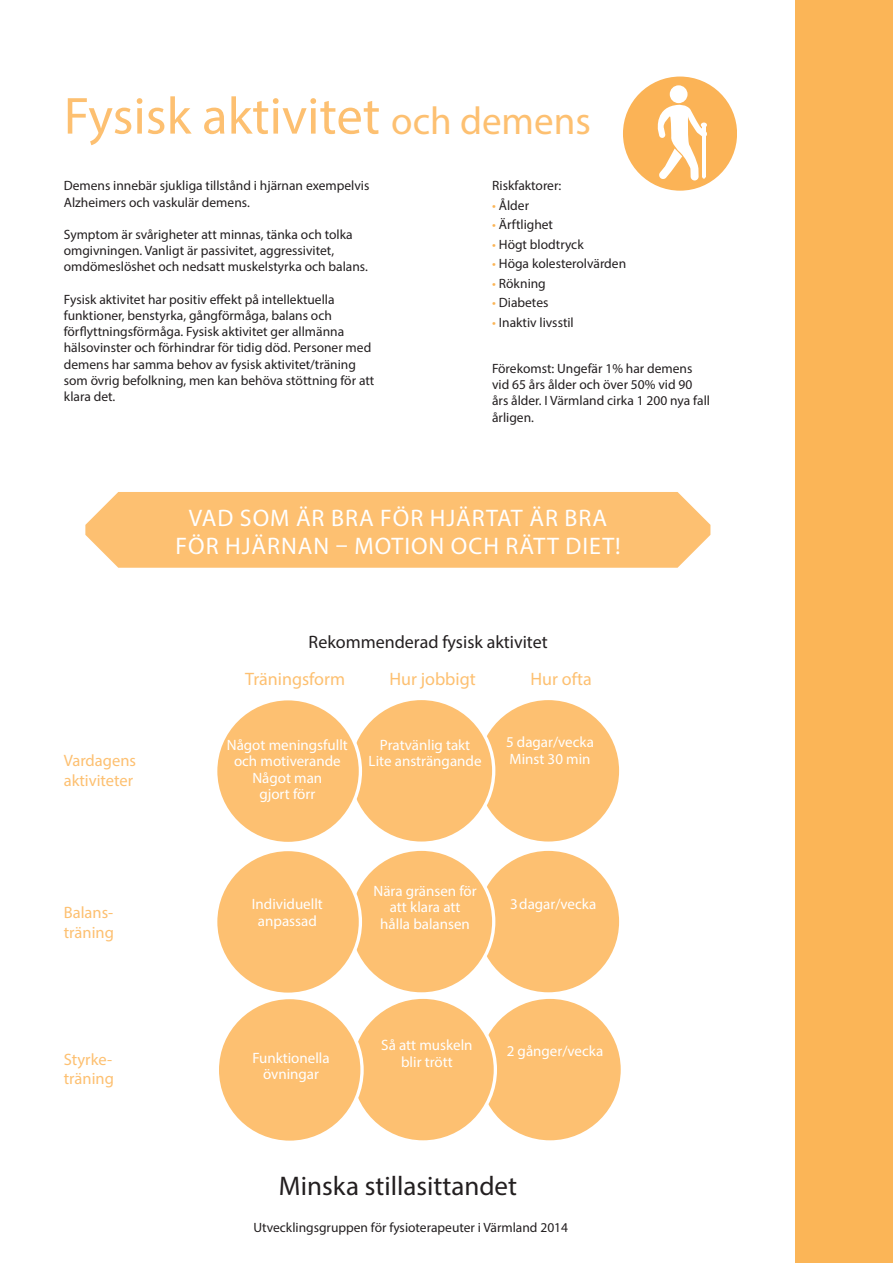
<style>
.page{position:relative;width:893px;height:1263px;background:#fff}
.page>*{position:absolute;margin:0;border:0;box-sizing:border-box;transform-origin:0 0}
.t1{font:52.5px "Myriad Pro";color:#fdc071}
.t2{font:27px "Myriad Pro";color:#231f20}
.t3{font:24px "Myriad Pro";letter-spacing:.04em;color:#fff}
.t4{font:18px "Myriad Pro";color:#fdc071}
.t5{font:18px "Myriad Pro";color:#231f20}
.t6{font:16.5px/19.8px "Myriad Pro";color:#fdc071}
.t7{font:15px/16.5px "Myriad Pro";color:#fff;text-align:center}
.t8{font:13.5px/16.2px "Myriad Pro";color:#231f20}
.s1{font-size:39px}
.s2{color:#fbb557}
</style>
<div class="page">
<div style="left:85px;top:492px;width:625px;height:76px;background:#fdc071"></div>
<div style="left:476px;top:698px;width:145px;height:145px;background:#fdc071;border-radius:50%"></div>
<div style="left:349px;top:698px;width:145px;height:145px;background:#fdc071;border-radius:50%"></div>
<div style="left:216px;top:699px;width:144px;height:144px;background:#fdc071;border-radius:50%"></div>
<div style="left:214px;top:697px;width:148px;height:148px;border:3px solid #fff;border-radius:50%"></div>
<div style="left:476px;top:849px;width:145px;height:145px;background:#fdc071;border-radius:50%"></div>
<div style="left:478px;top:997px;width:144px;height:145px;background:#fdc071;border-radius:50%"></div>
<div style="left:349px;top:849px;width:145px;height:145px;background:#fdc071;border-radius:50%"></div>
<div style="left:351px;top:997px;width:144px;height:145px;background:#fdc071;border-radius:50%"></div>
<div style="left:216px;top:849px;width:144px;height:145px;background:#fdc071;border-radius:50%"></div>
<div style="left:214px;top:848px;width:148px;height:148px;border:3px solid #fff;border-radius:50%"></div>
<div style="left:217px;top:997px;width:145px;height:145px;background:#fdc071;border-radius:50%"></div>
<div style="left:216px;top:996px;width:148px;height:148px;border:3px solid #fff;border-radius:50%"></div>
<div style="left:796px;top:0;width:97px;height:1263px;background:#fbb557"></div>
<svg style="left:623px;top:77px;width:114px;height:114px"></svg>
<h1 class="t1" style="left:64px;top:84px;width:528px">Fysisk aktivitet <span class="s1">och demens</span></h1>
<p class="t8" style="left:64px;top:178px;width:307px">Demens innebär sjukliga tillstånd i hjärnan exempelvis<br>Alzheimers och vaskulär demens.</p>
<p class="t8" style="left:64px;top:226px;width:306px">Symptom är svårigheter att minnas, tänka och tolka omgivningen. Vanligt är passivitet, aggressivitet, omdömeslöshet och nedsatt muskelstyrka och balans.</p>
<p class="t8" style="left:64px;top:291px;width:312px">Fysisk aktivitet har positiv effekt på intellektuella funktioner, benstyrka, gångförmåga, balans och förflyttningsförmåga. Fysisk aktivitet ger allmänna hälsovinster och förhindrar för tidig död. Personer med demens har samma behov av fysisk aktivitet/träning som övrig befolkning, men kan behöva stöttning för att klara det.</p>
<p class="t8" style="left:492px;top:178px;width:71px">Riskfaktorer:</p>
<p class="t8" style="left:492px;top:197px;width:38px"><span class="s2">•</span> Ålder</p>
<p class="t8" style="left:492px;top:216px;width:62px"><span class="s2">•</span> Ärftlighet</p>
<p class="t8" style="left:492px;top:236px;width:93px"><span class="s2">•</span> Högt blodtryck</p>
<p class="t8" style="left:492px;top:255px;width:135px"><span class="s2">•</span> Höga kolesterolvärden</p>
<p class="t8" style="left:492px;top:275px;width:55px"><span class="s2">•</span> Rökning</p>
<p class="t8" style="left:492px;top:294px;width:58px"><span class="s2">•</span> Diabetes</p>
<p class="t8" style="left:492px;top:314px;width:83px"><span class="s2">•</span> Inaktiv livsstil</p>
<p class="t8" style="left:492px;top:360px;width:219px">Förekomst: Ungefär 1% har demens vid 65 års ålder och över 50% vid 90 års ålder. I Värmland cirka 1 200 nya fall årligen.</p>
<h3 class="t3" style="left:189px;top:503px;width:157px">Vad som är bra</h3>
<h3 class="t3" style="left:380px;top:503px;width:91px">för hjärtat</h3>
<h3 class="t3" style="left:529px;top:503px;width:50px">är bra</h3>
<h3 class="t3" style="left:176px;top:531px;width:344px">för hjärnan – motion och rätt</h3>
<h3 class="t3" style="left:566px;top:531px;width:56px">di et!</h3>
<h3 class="t5" style="left:309px;top:631px;width:241px">Rekommenderad fysisk aktivitet</h3>
<p class="t6" style="left:64px;top:750px;width:74px">Vardagens aktiviteter</p>
<p class="t6" style="left:64px;top:902px;width:52px">Balans&shy;träning</p>
<p class="t6" style="left:64px;top:1049px;width:52px">Styrke&shy;träning</p>
<h3 class="t4" style="left:245px;top:668px;width:101px">Träningsform</h3>
<h3 class="t4" style="left:389px;top:668px;width:88px">Hur jobbigt</h3>
<h3 class="t4" style="left:530px;top:668px;width:63px">Hur ofta</h3>
<p class="t7" style="left:227px;top:736px;width:123px">Något meningsfullt och motiverande<br>Något man<br>gjort förr</p>
<p class="t7" style="left:369px;top:736px;width:114px">Pratvänlig takt<br>Lite ansträngande</p>
<p class="t7" style="left:506px;top:734px;width:90px;text-align:left">5 dagar/vecka<br>Minst 30 min</p>
<p class="t7" style="left:252px;top:895px;width:73px">Individuellt anpassad</p>
<p class="t7" style="left:252px;top:1049px;width:79px">Funktionella övningar</p>
<p class="t7" style="left:373px;top:882px;width:105px">Nära gränsen för att klara att hålla balansen</p>
<p class="t7" style="left:510px;top:895px;width:88px">3dagar/vecka</p>
<p class="t7" style="left:381px;top:1036px;width:93px">Så att muskeln blir trött</p>
<p class="t7" style="left:507px;top:1042px;width:98px">2 gånger/vecka</p>
<h2 class="t2" style="left:279px;top:1169px;width:240px">Minska stillasittandet</h2>
<p class="t8" style="left:253px;top:1219px;width:316px">Utvecklingsgruppen för fysioterapeuter i Värmland 2014</p>
</div>
